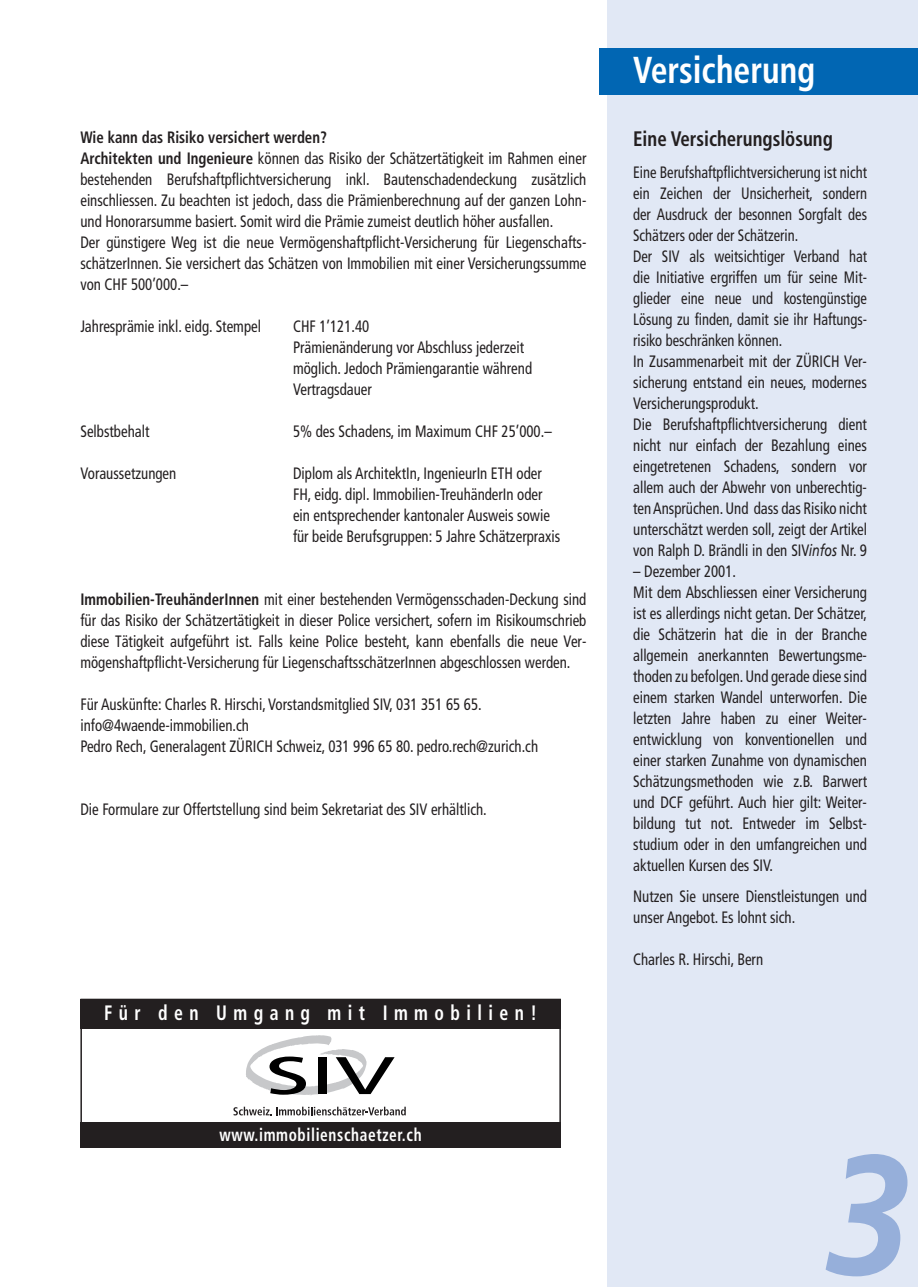
<style>
.page{position:relative;width:918px;height:1287px;background:#fff}
.page>*{position:absolute;margin:0;border:0;box-sizing:border-box;transform-origin:0 0}
.t1{font:italic 700 169.5px "Frutiger";color:#96afda;scale:.9 1}
.t2{font:700 condensed 37.5px "Frutiger";color:#fff;scale:.9 1}
.t3{font:700 condensed 21px "Frutiger";color:#231f20;scale:.9 1}
.t4{font:700 condensed 20.85px "Frutiger";letter-spacing:.365em;color:#fff;scale:.85 1}
.t5{font:700 condensed 18px "Frutiger";letter-spacing:.04em;color:#fff;scale:.85 1}
.t6{font:condensed 16.5px/21px "Frutiger";color:#231f20;scale:.9 1}
.t7{font:condensed 16.5px/21px "Frutiger";color:#231f20;scale:.88 1}
.s1{font-weight:700}
.s2{font-style:italic;font-stretch:normal}
</style>
<div class="page">
<div style="left:608px;top:0;width:310px;height:1287px;background:#e1e8f5"></div>
<div style="left:599px;top:49px;width:319px;height:46px;background:#0166b3"></div>
<div style="left:80px;top:1122px;width:481px;height:26px;background:#231f20"></div>
<div style="left:80px;top:999px;width:481px;height:149px;border:2px solid #231f20"></div>
<svg style="left:246px;top:1035px;width:149px;height:60px"></svg>
<svg style="left:233px;top:1107px;width:173px;height:8px"></svg>
<div style="left:80px;top:999px;width:481px;height:29px;background:#231f20"></div>
<p class="t6" style="left:80px;top:128px;width:564px"><span class="s1">Wie kann das Risiko versichert werden?<br>Architekten und Ingenieure</span> können das Risiko der Schätzertätigkeit im Rahmen einer bestehenden Berufshaftpflichtversicherung inkl. Bautenschadendeckung zusätzlich einschliessen. Zu beachten ist jedoch, dass die Prämienberechnung auf der ganzen Lohn&shy;und Honorarsumme basiert. Somit wird die Prämie zumeist deutlich höher ausfallen.<br>Der günstigere Weg ist die neue Vermögenshaftpflicht-Versicherung für Liegenschafts&shy;schätzerInnen. Sie versichert das Schätzen von Immobilien mit einer Versicherungssumme von CHF 500’000.–</p>
<p class="t6" style="left:80px;top:317px;width:202px">Jahresprämie inkl. eidg. Stempel</p>
<p class="t6" style="left:293px;top:317px;width:267px">CHF 1’121.40<br>Prämienänderung vor Abschluss jederzeit möglich. Jedoch Prämiengarantie während<br>Vertragsdauer</p>
<p class="t6" style="left:80px;top:422px;width:78px">Selbstbehalt</p>
<p class="t6" style="left:293px;top:422px;width:289px">5% des Schadens, im Maximum CHF 25’000.–</p>
<p class="t6" style="left:80px;top:464px;width:108px">Voraussetzungen</p>
<p class="t6" style="left:293px;top:464px;width:298px">Diplom als ArchitektIn, IngenieurIn ETH oder FH, eidg. dipl. Immobilien-TreuhänderIn oder ein entsprechender kantonaler Ausweis sowie für beide Berufsgruppen: 5 Jahre Schätzerpraxis</p>
<p class="t6" style="left:80px;top:590px;width:564px;text-align:justify"><span class="s1">Immobilien-TreuhänderInnen</span> mit einer bestehenden Vermögensschaden-Deckung sind für das Risiko der Schätzertätigkeit in dieser Police versichert, sofern im Risikoumschrieb diese Tätigkeit aufgeführt ist. Falls keine Police besteht, kann ebenfalls die neue Ver&shy;mögenshaftpflicht-Versicherung für LiegenschaftsschätzerInnen abgeschlossen werden.</p>
<p class="t6" style="left:80px;top:695px;width:510px">Für Auskünfte: Charles R. Hirschi, Vorstandsmitglied SIV, 031 351 65 65. info@4waende-immobilien.ch<br>Pedro Rech, Generalagent ZÜRICH Schweiz, 031 996 65 80. pedro.rech@zurich.ch</p>
<p class="t6" style="left:80px;top:800px;width:453px">Die Formulare zur Offertstellung sind beim Sekretariat des SIV erhältlich.</p>
<p class="t4" style="left:104px;top:1005px;width:511px">Für den Umgang mit Immobilien!</p>
<p class="t5" style="left:220px;top:1127px;width:239px">www.immobilienschaetzer.ch</p>
<h2 class="t2" style="left:633px;top:55px;width:204px">Versicherung</h2>
<p class="t3" style="left:633px;top:130px;width:223px">Eine Versicherungslösung</p>
<p class="t7" style="left:633px;top:163px;width:267px">Eine Berufshaftpflichtversicherung ist nicht ein Zeichen der Unsicherheit, sondern der Ausdruck der besonnen Sorgfalt des Schätzers oder der Schätzerin.<br>Der SIV als weitsichtiger Verband hat die Initiative ergriffen um für seine Mit&shy;glieder eine neue und kostengünstige Lösung zu finden, damit sie ihr Haftungs&shy;risiko beschränken können.<br>In Zusammenarbeit mit der ZÜRICH Ver&shy;sicherung entstand ein neues, modernes Versicherungsprodukt.<br>Die Berufshaftpflichtversicherung dient nicht nur einfach der Bezahlung eines eingetretenen Schadens, sondern vor allem auch der Abwehr von unberechtig&shy;ten Ansprüchen. Und dass das Risiko nicht unterschätzt werden soll, zeigt der Artikel von Ralph D. Brändli in den SIV<span class="s2">infos</span> Nr. 9</p>
<p class="t6" style="left:633px;top:562px;width:261px">– Dezember 2001.<br>Mit dem Abschliessen einer Versicherung ist es allerdings nicht getan. Der Schätzer, die Schätzerin hat die in der Branche allgemein anerkannten Bewertungsme&shy;thoden zu befolgen. Und gerade diese sind einem starken Wandel unterworfen. Die letzten Jahre haben zu einer Weiter&shy;entwicklung von konventionellen und einer starken Zunahme von dynamischen Schätzungsmethoden wie z.B. Barwert und DCF geführt. Auch hier gilt: Weiter&shy;bildung tut not. Entweder im Selbst&shy;studium oder in den umfangreichen und aktuellen Kursen des SIV.</p>
<p class="t6" style="left:633px;top:887px;width:261px">Nutzen Sie unsere Dienstleistungen und unser Angebot. Es lohnt sich.</p>
<p class="t6" style="left:633px;top:950px;width:146px">Charles R. Hirschi, Bern</p>
<h1 class="t1" style="left:825px;top:1147px;width:96px">3</h1>
</div>
